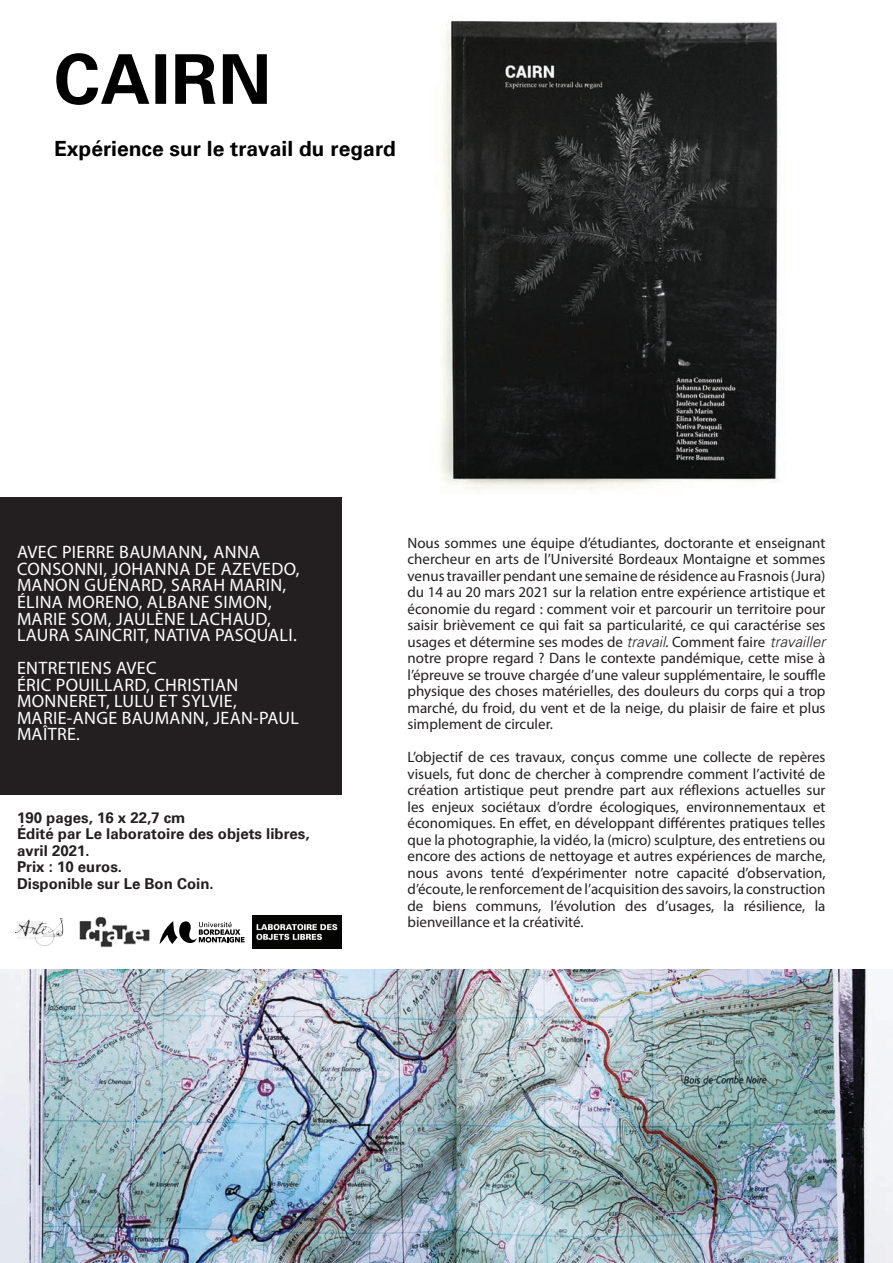
<style>
.page{position:relative;width:893px;height:1263px;background:#fff}
.page>*{position:absolute;margin:0;border:0;box-sizing:border-box;transform-origin:0 0}
.t1{font:700 69px "Univers";letter-spacing:.01em;color:#000}
.t2{font:700 21px "Univers";color:#000}
.t3{font:18px/16.5px "Myriad Pro";letter-spacing:.02em;color:#fff}
.t4{font:15px/16.5px "Myriad Pro";color:#231f20;text-align:justify}
.t5{font:700 15px/16.5px "Univers";color:#231f20}
.s1{font-family:"Univers";font-weight:700}
.s2{font-family:"Univers";font-weight:300;font-style:italic}
</style>
<div class="page">
<img style="left:440px;top:21px;width:340px;height:470px">
<img style="left:0;top:969px;width:893px;height:294px">
<div style="left:0;top:497px;width:341px;height:298px;background:#231f20"></div>
<svg style="left:159px;top:921px;width:86px;height:23px"></svg>
<img style="left:79px;top:916px;width:71px;height:32px">
<img style="left:253px;top:916px;width:88px;height:33px">
<img style="left:15px;top:918px;width:49px;height:28px">
<h1 class="t1" style="left:54px;top:39px;width:219px">CAIRN</h1>
<h2 class="t2" style="left:54px;top:136px;width:343px">Expérience sur le travail du regard</h2>
<p class="t3" style="left:17px;top:544px;width:284px">AVEC PIERRE BAUMANN<span class="s1">,</span> ANNA<br>CONSONNI, JOHANNA DE AZEVEDO,<br>MANON GUÉNARD, SARAH MARIN,<br>ÉLINA MORENO, ALBANE SIMON,<br>MARIE SOM, JAULÈNE LACHAUD,<br>LAURA SAINCRIT, NATIVA PASQUALI.</p>
<p class="t3" style="left:17px;top:659px;width:283px">ENTRETIENS AVEC<br>ÉRIC POUILLARD, CHRISTIAN<br>MONNERET, LULU ET SYLVIE,<br>MARIE‑ANGE BAUMANN, JEAN-PAUL<br>MAÎTRE.</p>
<p class="t5" style="left:17px;top:810px;width:294px">190 pages, 16 x 22,7 cm<br>Édité par Le laboratoire des objets libres, avril 2021.<br>Prix : 10 euros.<br>Disponible sur Le Bon Coin.</p>
<p class="t4" style="left:407px;top:534px;width:420px">Nous sommes une équipe d’étudiantes, doctorante et enseignant chercheur en arts de l’Université Bordeaux Montaigne et sommes venus travailler pendant une semaine de résidence au Frasnois (Jura) du 14 au 20 mars 2021 sur la relation entre expérience artistique et économie du regard : comment voir et parcourir un territoire pour saisir brièvement ce qui fait sa particularité, ce qui caractérise ses usages et détermine ses modes de <span class="s2">travail</span>. Comment faire <span class="s2">travailler </span>notre propre regard ? Dans le contexte pandémique, cette mise à l’épreuve se trouve chargée d’une valeur supplémentaire, le souffle physique des choses matérielles, des douleurs du corps qui a trop marché, du froid, du vent et de la neige, du plaisir de faire et plus simplement de circuler.</p>
<p class="t4" style="left:407px;top:749px;width:420px">L’objectif de ces travaux, conçus comme une collecte de repères visuels, fut donc de chercher à comprendre comment l’activité de création artistique peut prendre part aux réflexions actuelles sur les enjeux sociétaux d’ordre écologiques, environnementaux et économiques. En effet, en développant différentes pratiques telles que la photographie, la vidéo, la (micro) sculpture, des entretiens ou encore des actions de nettoyage et autres expériences de marche, nous avons tenté d’expérimenter notre capacité d’observation, d’écoute, le renforcement de l’acquisition des savoirs, la construction de biens communs, l’évolution des d’usages, la résilience, la bienveillance et la créativité.</p>
</div>
